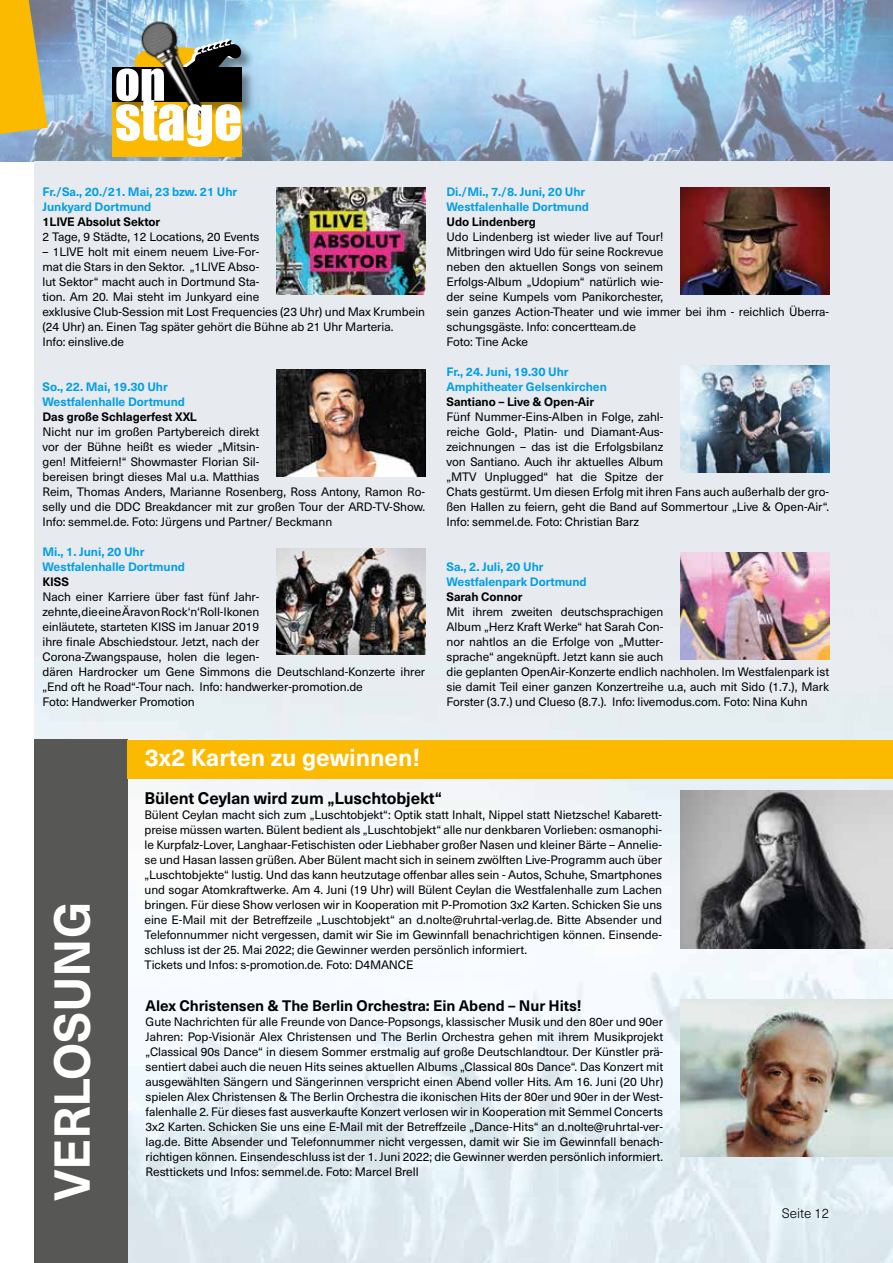
<style>
.page{position:relative;width:893px;height:1263px;background:#fff}
.page>*{position:absolute;margin:0;border:0;box-sizing:border-box;transform-origin:0 0}
.t1{font:700 49.5px "Neue Haas Unica W1 G";letter-spacing:-.005em;color:#fff}
.t2{font:700 24px "Neue Haas Unica W1 G";color:#fff}
.t3{font:700 16.5px "Neue Haas Unica W1 G";letter-spacing:-.005em;color:#000}
.t4{font:700 15px "Neue Haas Unica W1 G";letter-spacing:-.005em;color:#000}
.t5{font:300 13.5px "Neue Haas Unica W1 G";color:#000}
.t6{font:12px/15px "Neue Haas Unica W1 G";letter-spacing:-.005em;color:#000}
.t7{font:700 12px/15px "Neue Haas Unica W1 G";letter-spacing:-.005em;color:#009fe3}
.t8{font:700 12px "Neue Haas Unica W1 G";letter-spacing:-.005em;color:#000}
</style>
<div class="page">
<img style="left:0;top:0;width:893px;height:162px">
<img style="left:34px;top:162px;width:859px;height:1101px">
<svg style="left:0;top:0;width:48px;height:134px;background:#e0b126"></svg>
<div style="left:112px;top:102px;width:129px;height:54px;background:#fbba00"></div>
<div style="left:113px;top:40px;width:143px;height:92px;background:#000;opacity:.4"></div>
<div style="left:112px;top:68px;width:129px;height:34px;background:#000"></div>
<img style="left:126px;top:7px;width:103px;height:30px">
<svg style="left:116px;top:37px;width:126px;height:110px"></svg>
<img style="left:680px;top:188px;width:149px;height:106px">
<img style="left:680px;top:366px;width:149px;height:106px">
<img style="left:680px;top:553px;width:149px;height:106px">
<img style="left:276px;top:188px;width:149px;height:106px">
<img style="left:276px;top:370px;width:149px;height:106px">
<img style="left:276px;top:549px;width:149px;height:106px">
<div style="left:34px;top:740px;width:94px;height:523px;background:#575756"></div>
<img style="left:680px;top:791px;width:213px;height:157px">
<div style="left:128px;top:740px;width:765px;height:38px;background:#fbba00"></div>
<img style="left:680px;top:999px;width:213px;height:158px">
<p class="t7" style="left:43px;top:184px;width:196px">Fr./Sa., 20./21. Mai, 23 bzw. 21 Uhr<br>Junkyard Dortmund</p>
<p class="t8" style="left:43px;top:213px;width:119px">1LIVE Absolut Sektor</p>
<p class="t6" style="left:43px;top:229px;width:218px">2 Tage, 9 Städte, 12 Locations, 20 Events</p>
<p class="t6" style="left:43px;top:244px;width:384px">– 1LIVE holt mit einem neuem Live-For-<br>mat die Stars in den Sektor. „1LIVE Abso-<br>lut Sektor“ macht auch in Dortmund Sta-<br>tion. Am 20. Mai steht im Junkyard eine<br>exklusive Club-Session mit Lost Frequencies (23 Uhr) und Max Krumbein (24 Uhr) an. Einen Tag später gehört die Bühne ab 21 Uhr Marteria.<br>Info: einslive.de</p>
<p class="t7" style="left:43px;top:379px;width:144px">So., 22. Mai, 19.30 Uhr<br>Westfalenhalle Dortmund</p>
<p class="t8" style="left:43px;top:408px;width:156px">Das große Schlagerfest XXL</p>
<p class="t6" style="left:43px;top:424px;width:384px">Nicht nur im großen Partybereich direkt<br>vor der Bühne heißt es wieder „Mitsin-<br>gen! Mitfeiern!“ Showmaster Florian Sil-<br>bereisen bringt dieses Mal u.a. Matthias<br>Reim, Thomas Anders, Marianne Rosenberg, Ross Antony, Ramon Ro&shy;selly und die DDC Breakdancer mit zur großen Tour der ARD-TV-Show.<br>Info: semmel.de. Foto: Jürgens und Partner/ Beckmann</p>
<p class="t7" style="left:43px;top:544px;width:144px">Mi., 1. Juni, 20 Uhr<br>Westfalenhalle Dortmund</p>
<p class="t8" style="left:43px;top:573px;width:28px">KISS</p>
<p class="t6" style="left:43px;top:589px;width:384px">Nach einer Karriere über fast fünf Jahr-<br>zehnte, die eine Ära von Rock‘n‘Roll-Ikonen<br>einläutete, starteten KISS im Januar 2019<br>ihre finale Abschiedstour. Jetzt, nach der<br>Corona-Zwangspause, holen die legen-<br>dären Hardrocker um Gene Simmons die Deutschland-Konzerte ihrer „End oft he Road“-Tour nach. Info: handwerker-promotion.de<br>Foto: Handwerker Promotion</p>
<h2 class="t2" style="left:145px;top:739px;width:277px">3x2 Karten zu gewinnen!</h2>
<p class="t7" style="left:446px;top:184px;width:144px">Di./Mi., 7./8. Juni, 20 Uhr<br>Westfalenhalle Dortmund</p>
<p class="t8" style="left:446px;top:213px;width:91px">Udo Lindenberg</p>
<p class="t6" style="left:446px;top:229px;width:384px">Udo Lindenberg ist wieder live auf Tour!<br>Mitbringen wird Udo für seine Rockrevue<br>neben den aktuellen Songs von seinem<br>Erfolgs-Album „Udopium“ natürlich wie-<br>der seine Kumpels vom Panikorchester,<br>sein ganzes Action-Theater und wie immer bei ihm - reichlich Überra&shy;schungsgäste. Info: concertteam.de<br>Foto: Tine Acke</p>
<p class="t7" style="left:446px;top:364px;width:162px">Fr., 24. Juni, 19.30 Uhr<br>Amphitheater Gelsenkirchen</p>
<p class="t8" style="left:446px;top:393px;width:149px">Santiano – Live &amp; Open-Air</p>
<p class="t6" style="left:446px;top:409px;width:384px">Fünf Nummer-Eins-Alben in Folge, zahl-<br>reiche Gold-, Platin- und Diamant-Aus-<br>zeichnungen – das ist die Erfolgsbilanz<br>von Santiano. Auch ihr aktuelles Album<br>„MTV Unplugged“ hat die Spitze der<br>Chats gestürmt. Um diesen Erfolg mit ihren Fans auch außerhalb der gro&shy;ßen Hallen zu feiern, geht die Band auf Sommertour „Live &amp; Open-Air“.<br>Info: semmel.de. Foto: Christian Barz</p>
<p class="t7" style="left:446px;top:559px;width:142px">Sa., 2. Juli, 20 Uhr<br>Westfalenpark Dortmund</p>
<p class="t8" style="left:446px;top:588px;width:78px">Sarah Connor</p>
<p class="t6" style="left:446px;top:604px;width:384px">Mit ihrem zweiten deutschsprachigen<br>Album „Herz Kraft Werke“ hat Sarah Con-<br>nor nahtlos an die Erfolge von „Mutter-<br>sprache“ angeknüpft. Jetzt kann sie auch<br>die geplanten OpenAir-Konzerte endlich nachholen. Im Westfalenpark ist sie damit Teil einer ganzen Konzertreihe u.a, auch mit Sido (1.7.), Mark Forster (3.7.) und Clueso (8.7.). Info: livemodus.com. Foto: Nina Kuhn</p>
<h1 class="t1" style="left:35px;top:1201px;width:301px;rotate:-90deg">VERLOSUNG</h1>
<h3 class="t3" style="left:145px;top:785px;width:299px">Bülent Ceylan wird zum „Luschtobjekt“</h3>
<p class="t6" style="left:145px;top:806px;width:519px">Bülent Ceylan macht sich zum „Luschtobjekt“: Optik statt Inhalt, Nippel statt Nietzsche! Kabarett&shy;preise müssen warten. Bülent bedient als „Luschtobjekt“ alle nur denkbaren Vorlieben: osmanophi&shy;le Kurpfalz-Lover, Langhaar-Fetischisten oder Liebhaber großer Nasen und kleiner Bärte – Annelie&shy;se und Hasan lassen grüßen. Aber Bülent macht sich in seinem zwölften Live-Programm auch über „Luschtobjekte“ lustig. Und das kann heutzutage offenbar alles sein - Autos, Schuhe, Smartphones und sogar Atomkraftwerke. Am 4. Juni (19 Uhr) will Bülent Ceylan die Westfalenhalle zum Lachen bringen. Für diese Show verlosen wir in Kooperation mit P-Promotion 3x2 Karten. Schicken Sie uns eine E-Mail mit der Betreffzeile „Luschtobjekt“ an d.nolte@ruhrtal-verlag.de. Bitte Absender und Telefonnummer nicht vergessen, damit wir Sie im Gewinnfall benachrichtigen können. Einsende&shy;schluss ist der 25. Mai 2022; die Gewinner werden persönlich informiert.<br>Tickets und Infos: s-promotion.de. Foto: D4MANCE</p>
<p class="t4" style="left:146px;top:994px;width:438px">Alex Christensen &amp; The Berlin Orchestra: Ein Abend – Nur Hits!</p>
<p class="t6" style="left:146px;top:1013px;width:519px;text-align:justify">Gute Nachrichten für alle Freunde von Dance-Popsongs, klassischer Musik und den 80er und 90er Jahren: Pop-Visionär Alex Christensen und The Berlin Orchestra gehen mit ihrem Musikprojekt „Classical 90s Dance“ in diesem Sommer erstmalig auf große Deutschlandtour. Der Künstler prä&shy;sentiert dabei auch die neuen Hits seines aktuellen Albums „Classical 80s Dance“. Das Konzert mit ausgewählten Sängern und Sängerinnen verspricht einen Abend voller Hits. Am 16. Juni (20 Uhr) spielen Alex Christensen &amp; The Berlin Orchestra die ikonischen Hits der 80er und 90er in der West&shy;falenhalle 2. Für dieses fast ausverkaufte Konzert verlosen wir in Kooperation mit Semmel Concerts 3x2 Karten. Schicken Sie uns eine E-Mail mit der Betreffzeile „Dance-Hits“ an d.nolte@ruhrtal-ver&shy;lag.de. Bitte Absender und Telefonnummer nicht vergessen, damit wir Sie im Gewinnfall benach&shy;richtigen können. Einsendeschluss ist der 1. Juni 2022; die Gewinner werden persönlich informiert.<br>Resttickets und Infos: semmel.de. Foto: Marcel Brell</p>
<p class="t5" style="left:782px;top:1203px;width:49px">Seite 12</p>
</div>
